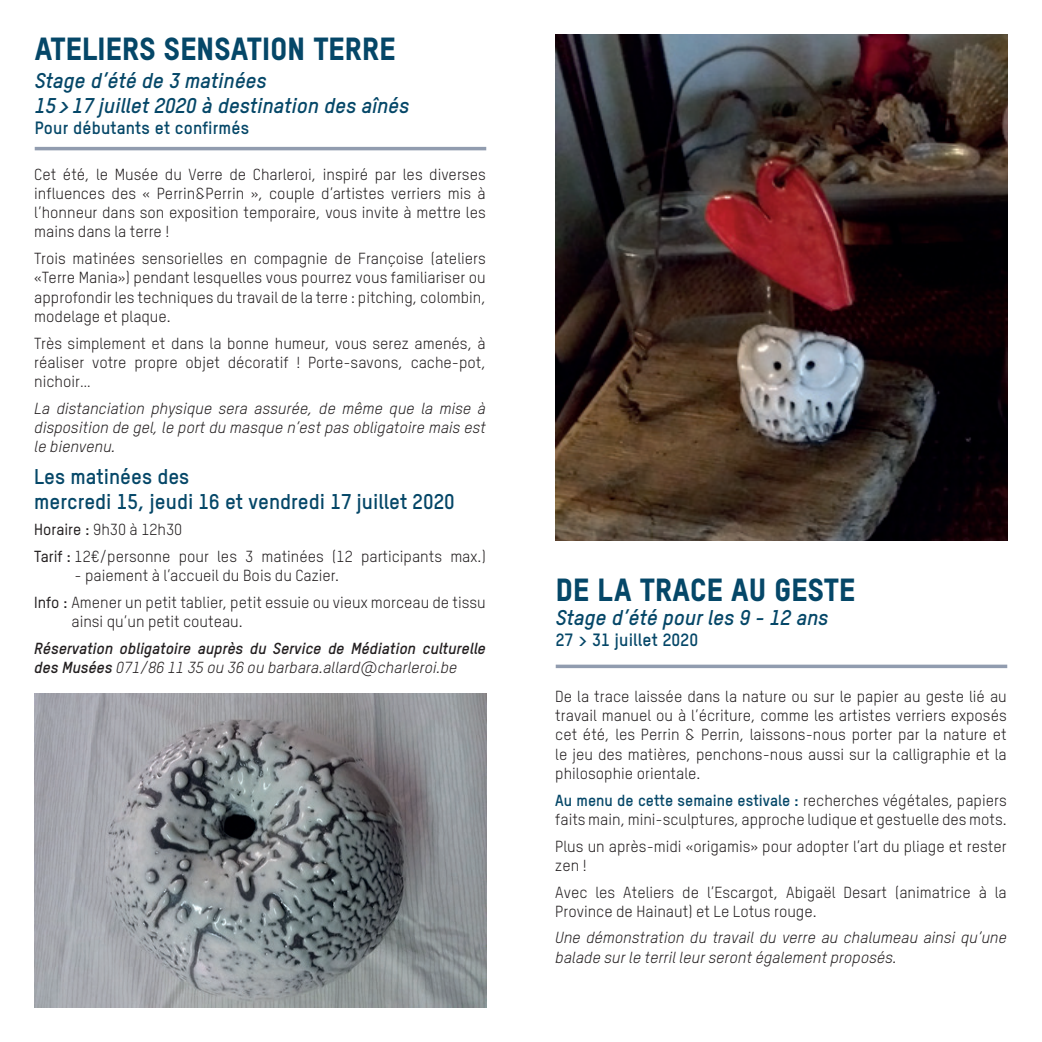
<style>
.page{position:relative;width:1042px;height:1042px;background:#fff}
.page>*{position:absolute;margin:0;border:0;box-sizing:border-box;transform-origin:0 0}
.t1{font:800 31.5px "TSTAR";letter-spacing:.01em;color:#054768}
.t2{font:italic 700 21px/24.5px "TSTAR";color:#054768}
.t3{font:700 21px/24.5px "TSTAR";color:#054768}
.t4{font:700 17.5px "TSTAR";letter-spacing:.01em;color:#054768}
.t5{font:15.75px/19.2px "TSTAR";color:#231f20;text-align:justify}
.t6{font:italic 15.75px/19.2px "TSTAR";color:#231f20;text-align:justify}
.t7{font:italic 700 15.75px/19.2px "TSTAR";color:#231f20}
.s1{font-weight:500}
.s2{font-weight:400}
.s3{font-weight:700;color:#054768}
</style>
<div class="page">
<hr style="left:35px;top:147px;width:451px;height:3px;background:#919caf">
<svg style="left:556px;top:664px;width:451px;height:4px;background:#a2abbb"></svg>
<img style="left:35px;top:693px;width:451px;height:314px">
<img style="left:556px;top:35px;width:451px;height:506px">
<p class="t1" style="left:35px;top:29px;width:362px">ATELIERS SENSATION TERRE</p>
<p class="t2" style="left:35px;top:68px;width:376px">Stage d’été de 3 matinées<br>15&gt;17 juillet 2020 à destination des aînés</p>
<p class="t4" style="left:35px;top:117px;width:216px">Pour débutants et confirmés</p>
<p class="t5" style="left:34px;top:164px;width:453px">Cet été, le Musée du Verre de Charleroi, inspiré par les diverses influences des « Perrin&amp;Perrin », couple d’artistes verriers mis à l’honneur dans son exposition temporaire, vous invite à mettre les mains dans la terre !</p>
<p class="t5" style="left:34px;top:249px;width:453px">Trois matinées sensorielles en compagnie de Françoise (ateliers «Terre Mania») pendant lesquelles vous pourrez vous familiariser ou approfondir les techniques du travail de la terre : pitching, colombin, modelage et plaque.</p>
<p class="t5" style="left:34px;top:333px;width:453px">Très simplement et dans la bonne humeur, vous serez amenés, à réaliser votre propre objet décoratif ! Porte-savons, cache-pot, nichoir…</p>
<p class="t6" style="left:34px;top:398px;width:453px">La distanciation physique sera assurée, de même que la mise à disposition de gel, le port du masque n’est pas obligatoire mais est le bienvenu.</p>
<p class="t3" style="left:34px;top:464px;width:422px">Les matinées des<br>mercredi 15, jeudi 16 et vendredi 17 juillet 2020</p>
<p class="t5" style="left:34px;top:520px;width:150px"><span class="s1">Horaire :</span> 9h30 à 12h30</p>
<p class="t5" style="left:34px;top:547px;width:453px"><span class="s1">Tarif :</span> 12€/personne pour les 3 matinées (12 participants max.)</p>
<p class="t5" style="left:75px;top:566px;width:266px">- paiement à l’accueil du Bois du Cazier.</p>
<p class="t5" style="left:71px;top:593px;width:416px;text-indent:-37px"><span class="s1">Info :</span> Amener un petit tablier, petit essuie ou vieux morceau de tissu ainsi qu’un petit couteau.</p>
<p class="t7" style="left:34px;top:638px;width:453px">Réservation obligatoire auprès du Service de Médiation culturelle des Musées <span class="s2">071/86 11 35 ou 36 ou barbara.allard@charleroi.be</span></p>
<p class="t1" style="left:556px;top:570px;width:301px">DE LA TRACE AU GESTE</p>
<p class="t2" style="left:556px;top:605px;width:274px">Stage d’été pour les 9 - 12 ans</p>
<p class="t4" style="left:556px;top:629px;width:144px">27 &gt; 31 juillet 2020</p>
<p class="t5" style="left:555px;top:686px;width:453px">De la trace laissée dans la nature ou sur le papier au geste lié au travail manuel ou à l’écriture, comme les artistes verriers exposés cet été, les Perrin &amp; Perrin, laissons-nous porter par la nature et le jeu des matières, penchons-nous aussi sur la calligraphie et la philosophie orientale.</p>
<p class="t5" style="left:555px;top:790px;width:453px"><span class="s3">Au menu de cette semaine estivale :</span> recherches végétales, papiers faits main, mini-sculptures, approche ludique et gestuelle des mots.</p>
<p class="t5" style="left:555px;top:836px;width:453px">Plus un après-midi «origamis» pour adopter l’art du pliage et rester zen !</p>
<p class="t5" style="left:555px;top:882px;width:453px">Avec les Ateliers de l’Escargot, Abigaël Desart (animatrice à la<br>Province de Hainaut) et Le Lotus rouge.</p>
<p class="t6" style="left:555px;top:928px;width:453px">Une démonstration du travail du verre au chalumeau ainsi qu’une balade sur le terril leur seront également proposés.</p>
</div>
